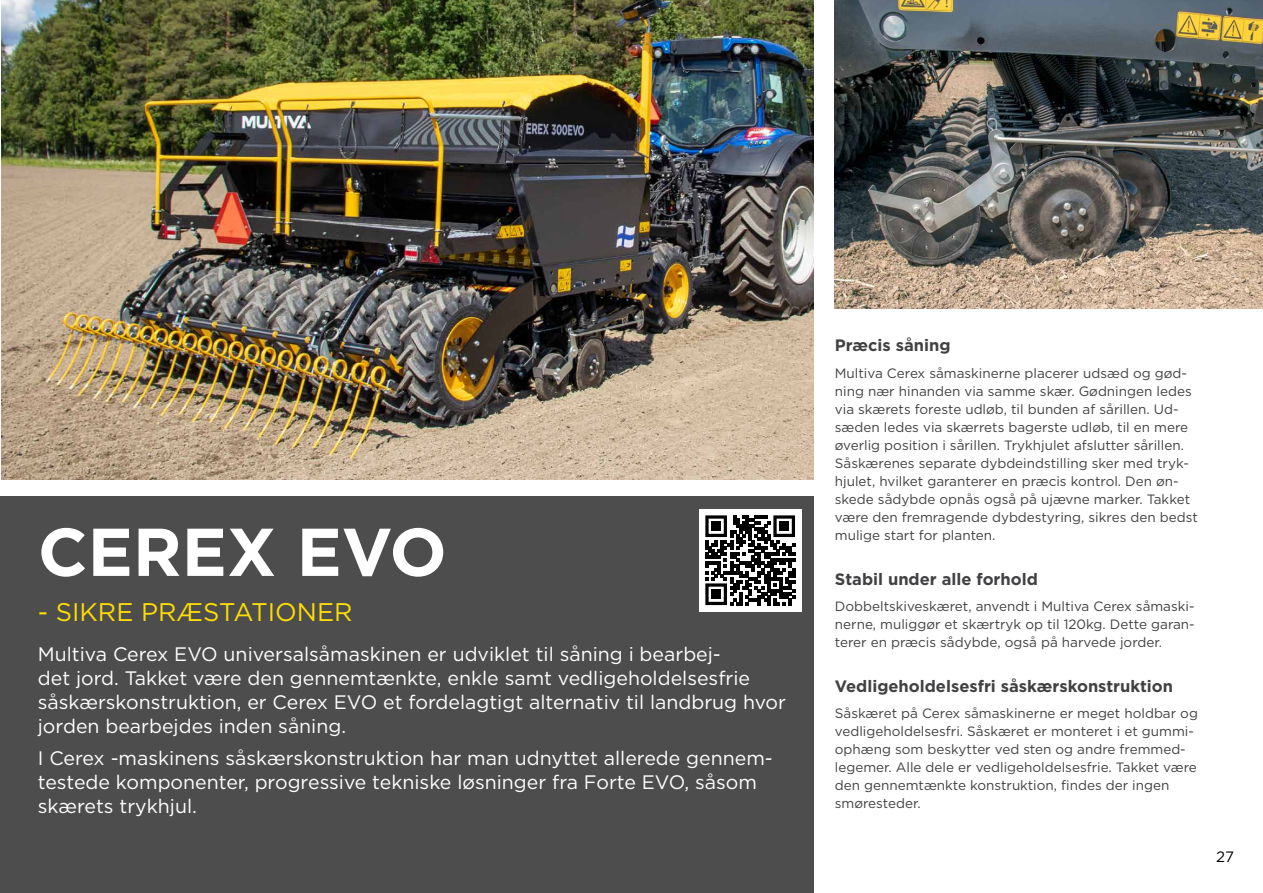
<style>
.page{position:relative;width:1263px;height:893px;background:#fff}
.page>*{position:absolute;margin:0;border:0;box-sizing:border-box;transform-origin:0 0}
.t1{font:700 67.5px "Gotham";color:#fff}
.t2{font:25.5px "Gotham";color:#fd0}
.t3{font:19.5px/24px "Gotham";color:#fff}
.t4{font:700 16.5px "Gotham";color:#414042}
.t5{font:15px "Gotham";color:#000}
.t6{font:13.5px/18px "Gotham";color:#414042}
</style>
<div class="page">
<div style="left:0;top:496px;width:814px;height:397px;background:#4d4d4d"></div>
<img style="left:1px;top:0;width:813px;height:480px">
<img style="left:835px;top:0;width:428px;height:308px">
<div style="left:699px;top:509px;width:102px;height:102px;background:#fff"></div>
<svg style="left:705px;top:515px;width:90px;height:90px"></svg>
<div style="left:711px;top:522px;width:10px;height:9px;background:#000"></div>
<div style="left:779px;top:522px;width:10px;height:9px;background:#000"></div>
<div style="left:711px;top:590px;width:10px;height:9px;background:#000"></div>
<h1 class="t1" style="left:38px;top:507px;width:410px">CEREX EVO</h1>
<h2 class="t2" style="left:38px;top:596px;width:316px">- SIKRE PRÆSTATIONER</h2>
<p class="t3" style="left:38px;top:642px;width:750px">Multiva Cerex EVO universalsåmaskinen er udviklet til såning i bearbej-<br>det jord. Takket være den gennemtænkte, enkle samt vedligeholdelsesfrie såskærskonstruktion, er Cerex EVO et fordelagtigt alternativ til landbrug hvor jorden bearbejdes inden såning.</p>
<h3 class="t3" style="left:38px;top:746px;width:736px">I Cerex -maskinens såskærskonstruktion har man udnyttet allerede gennem&shy;testede komponenter, progressive tekniske løsninger fra Forte EVO, såsom skærets trykhjul.</h3>
<p class="t4" style="left:835px;top:335px;width:117px">Præcis såning</p>
<p class="t6" style="left:835px;top:364px;width:364px">Multiva Cerex såmaskinerne placerer udsæd og gød&shy;ning nær hinanden via samme skær. Gødningen ledes via skærets foreste udløb, til bunden af sårillen. Ud&shy;sæden ledes via skærrets bagerste udløb, til en mere øverlig position i sårillen. Trykhjulet afslutter sårillen.<br>Såskærenes separate dybdeindstilling sker med tryk&shy;hjulet, hvilket garanterer en præcis kontrol. Den øn&shy;skede sådybde opnås også på ujævne marker. Takket være den fremragende dybdestyring, sikres den bedst mulige start for planten.</p>
<p class="t4" style="left:835px;top:568px;width:204px">Stabil under alle forhold</p>
<p class="t6" style="left:835px;top:597px;width:361px;text-align:justify">Dobbeltskiveskæret, anvendt i Multiva Cerex såmaski&shy;nerne, muliggør et skærtryk op til 120kg. Dette garan&shy;terer en præcis sådybde, også på harvede jorder.</p>
<p class="t4" style="left:835px;top:675px;width:340px">Vedligeholdelsesfri såskærskonstruktion</p>
<p class="t6" style="left:835px;top:704px;width:365px">Såskæret på Cerex såmaskinerne er meget holdbar og vedligeholdelsesfri. Såskæret er monteret i et gummi&shy;ophæng som beskytter ved sten og andre fremmed&shy;legemer. Alle dele er vedligeholdelsesfrie. Takket være den gennemtænkte konstruktion, findes der ingen smøresteder.</p>
<p class="t5" style="left:1216px;top:847px;width:19px">27</p>
</div>
